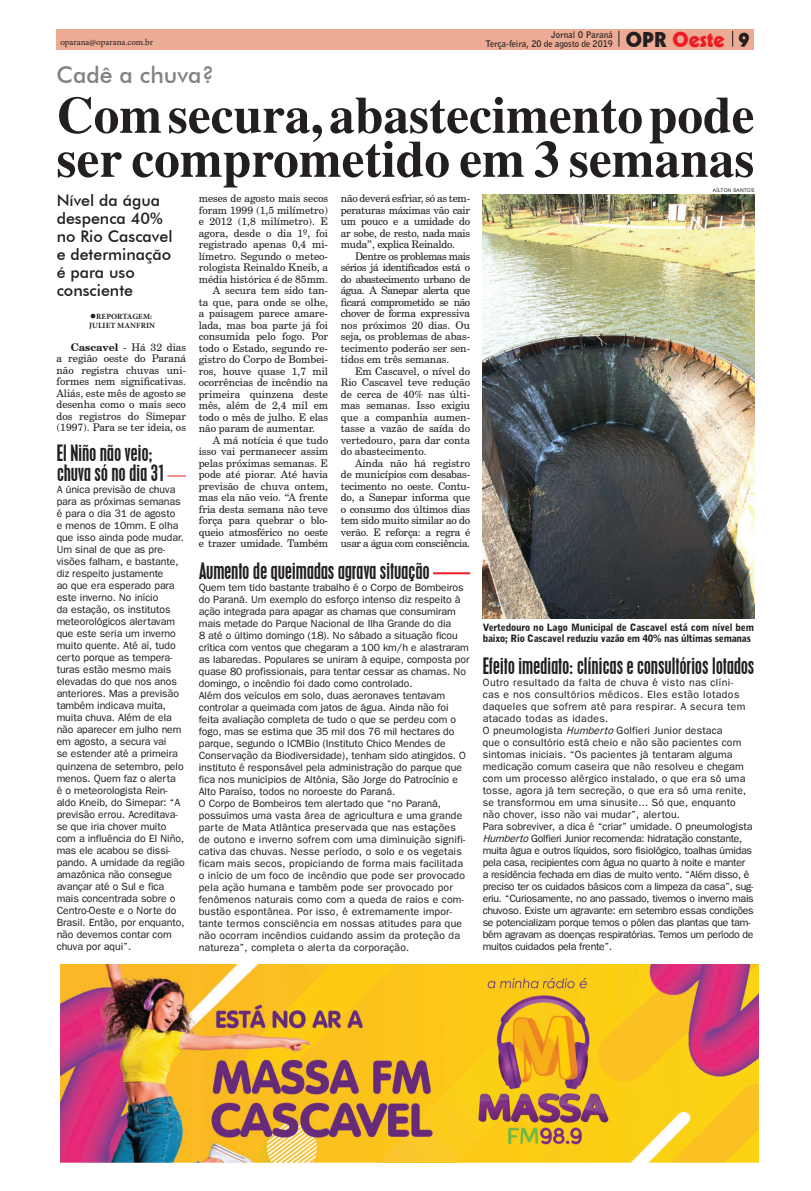
<style>
.page{position:relative;width:811px;height:1191px;background:#fff}
.page>*{position:absolute;margin:0;border:0;box-sizing:border-box;transform-origin:0 0}
.t1{font:700 52px/44px "Times";color:#231f20}
.t2{font:500 23px "Futura BT";color:#808285}
.t3{font:20.8px "Geometric 231 BT Heavy C";color:#ee1d23}
.t4{font:condensed 20px/20px "Placard";color:#231f20}
.t5{font:500 16px/18px "Futura BT";color:#231f20}
.t6{font:10.5px/12px "Franklin Gothic";color:#231f20}
.t7{font:10.5px/11.5px "Century Schoolbook BT";color:#231f20;text-align:justify}
.t8{font:10.5px "Century Schoolbook BT";letter-spacing:-.02em;color:#231f20}
.t9{font:900 10px/11px "Bell Gothic BT";letter-spacing:-.02em;color:#231f20}
.t10{font:700 9px/9px "Bell Gothic BT";color:#231f20;text-align:right}
.t11{font:9px "Minion Pro";letter-spacing:-.01em;color:#231f20}
.t12{font:700 8px/9px "Minion Pro";letter-spacing:.01em;color:#231f20}
.t13{font:5px "Arial";letter-spacing:.035em;color:#231f20}
.s1{color:#231f20}
.s2{font-weight:700}
.s3{font-style:italic}
</style>
<div class="page">
<div style="left:57px;top:29px;width:697px;height:21px;background:#ecab94"></div>
<svg style="left:618px;top:31px;width:1px;height:16px"></svg>
<svg style="left:732px;top:31px;width:1px;height:16px"></svg>
<img style="left:60px;top:964px;width:698px;height:198px">
<img style="left:483px;top:194px;width:271px;height:424px">
<svg style="left:433px;top:572px;width:38px;height:3px"></svg>
<hr style="left:433px;top:572px;width:37px;height:2px;background:#ee1d23">
<svg style="left:167px;top:476px;width:19px;height:1px"></svg>
<svg style="left:167px;top:475px;width:19px;height:1px"></svg>
<p class="t11" style="left:60px;top:36px;width:94px">oparana@oparana.com.br</p>
<h3 class="t3" style="left:626px;top:27px;width:126px"><span class="s1">OPR</span> Oeste <span class="s1">9</span></h3>
<p class="t10" style="left:486px;top:30px;width:128px">Jornal O Paraná<br>Terça-feira, 20 de agosto de 2019</p>
<h2 class="t2" style="left:57px;top:61px;width:159px">Cadê a chuva?</h2>
<h1 class="t1" style="left:57px;top:92px;width:699px">Com secura, abastecimento pode ser comprometido em 3 semanas</h1>
<p class="t13" style="left:713px;top:187px;width:43px">AÍLTON SANTOS</p>
<h3 class="t5" style="left:57px;top:192px;width:117px">Nível da água despenca 40% no Rio Cascavel e determinação é para uso consciente</h3>
<p class="t12" style="left:89px;top:311px;width:67px">●REPORTAGEM:<br>JULIET MANFRIN</p>
<p class="t7" style="left:57px;top:341px;width:131px;text-indent:14px"><span class="s2">Cascavel</span> - Há 32 dias a região oeste do Paraná não registra chuvas uni&shy;formes nem significativas.<br>Aliás, este mês de agosto se desenha como o mais seco dos registros do Simepar (1997). Para se ter ideia, os</p>
<h3 class="t4" style="left:57px;top:443px;width:110px">El Niño não veio; chuva só no dia 31</h3>
<p class="t6" style="left:57px;top:483px;width:129px">A única previsão de chuva para as próximas semanas é para o dia 31 de agosto<br>e menos de 10mm. E olha que isso ainda pode mudar.<br>Um sinal de que as pre&shy;visões falham, e bastante, diz respeito justamente<br>ao que era esperado para este inverno. No início<br>da estação, os institutos meteorológicos alertavam que este seria um inverno muito quente. Até aí, tudo certo porque as tempera&shy;turas estão mesmo mais elevadas do que nos anos anteriores. Mas a previsão também indicava muita, muita chuva. Além de ela não aparecer em julho nem em agosto, a secura vai<br>se estender até a primeira quinzena de setembro, pelo menos. Quem faz o alerta<br>é o meteorologista Rein&shy;aldo Kneib, do Simepar: “A previsão errou. Acreditava&shy;se que iria chover muito com a influência do El Niño, mas ele acabou se dissi&shy;pando. A umidade da região amazônica não consegue avançar até o Sul e fica mais concentrada sobre o<br>Centro-Oeste e o Norte do<br>Brasil. Então, por enquanto, não devemos contar com chuva por aqui”.</p>
<p class="t7" style="left:199px;top:192px;width:131px">meses de agosto mais secos</p>
<p class="t7" style="left:199px;top:204px;width:131px">foram 1999 (1,5 milímetro)</p>
<p class="t7" style="left:199px;top:215px;width:131px">e 2012 (1,8 milímetro). E</p>
<p class="t7" style="left:199px;top:227px;width:131px">agora, desde o dia 1º, foi</p>
<p class="t7" style="left:199px;top:238px;width:131px">registrado apenas 0,4 mi-</p>
<p class="t7" style="left:199px;top:250px;width:131px">límetro. Segundo o meteo-</p>
<p class="t7" style="left:199px;top:261px;width:131px">rologista Reinaldo Kneib, a</p>
<p class="t7" style="left:199px;top:273px;width:131px">média histórica é de 85mm.</p>
<p class="t7" style="left:213px;top:284px;width:117px">A secura tem sido tan-</p>
<p class="t7" style="left:199px;top:296px;width:131px">ta que, para onde se olhe,</p>
<p class="t7" style="left:199px;top:307px;width:131px">a paisagem parece amare-</p>
<p class="t7" style="left:199px;top:319px;width:131px">lada, mas boa parte já foi</p>
<p class="t7" style="left:199px;top:330px;width:131px">consumida pelo fogo. Por</p>
<p class="t7" style="left:199px;top:342px;width:131px">todo o Estado, segundo re-</p>
<p class="t7" style="left:199px;top:353px;width:131px">gistro do Corpo de Bombei-</p>
<p class="t7" style="left:199px;top:365px;width:131px">ros, houve quase 1,7 mil</p>
<p class="t7" style="left:199px;top:376px;width:131px">ocorrências de incêndio na</p>
<p class="t7" style="left:199px;top:388px;width:131px">primeira quinzena deste</p>
<p class="t7" style="left:199px;top:399px;width:131px">mês, além de 2,4 mil em</p>
<p class="t7" style="left:199px;top:411px;width:131px">todo o mês de julho. E elas</p>
<p class="t7" style="left:199px;top:422px;width:118px">não param de aumentar.</p>
<p class="t7" style="left:213px;top:434px;width:117px">A má notícia é que tudo</p>
<p class="t7" style="left:199px;top:445px;width:131px">isso vai permanecer assim</p>
<p class="t7" style="left:199px;top:457px;width:131px">pelas próximas semanas. E</p>
<p class="t7" style="left:199px;top:468px;width:131px">pode até piorar. Até havia</p>
<p class="t7" style="left:199px;top:480px;width:131px">previsão de chuva ontem,</p>
<p class="t7" style="left:199px;top:491px;width:131px">mas ela não veio. “A frente</p>
<p class="t7" style="left:199px;top:503px;width:131px">fria desta semana não teve</p>
<p class="t7" style="left:199px;top:514px;width:131px">força para quebrar o blo-</p>
<p class="t8" style="left:199px;top:525px;width:131px">queio atmosférico no oeste</p>
<p class="t8" style="left:199px;top:536px;width:131px">e trazer umidade. Também</p>
<p class="t7" style="left:341px;top:192px;width:131px">não deverá esfriar, só as tem&shy;peraturas máximas vão cair um pouco e a umidade do ar sobe, de resto, nada mais muda”, explica Reinaldo.</p>
<p class="t7" style="left:341px;top:250px;width:131px;text-indent:14px">Dentre os problemas mais sérios já identificados está o do abastecimento urbano de água. A Sanepar alerta que ficará comprometido se não chover de forma expressiva nos próximos 20 dias. Ou seja, os problemas de abas&shy;tecimento poderão ser sen&shy;tidos em três semanas.</p>
<p class="t7" style="left:341px;top:365px;width:131px;text-indent:14px">Em Cascavel, o nível do Rio Cascavel teve redução de cerca de 40% nas últi&shy;mas semanas. Isso exigiu que a companhia aumen&shy;tasse a vazão de saída do vertedouro, para dar conta do abastecimento.</p>
<p class="t7" style="left:341px;top:457px;width:131px;text-indent:14px">Ainda não há registro de municípios com desabas&shy;tecimento no oeste. Contu&shy;do, a Sanepar informa que o consumo dos últimos dias tem sido muito similar ao do verão. E reforça: a regra é usar a água com consciência.</p>
<h3 class="t4" style="left:199px;top:560px;width:232px">Aumento de queimadas agrava situação</h3>
<p class="t6" style="left:199px;top:581px;width:272px">Quem tem tido bastante trabalho é o Corpo de Bombeiros do Paraná. Um exemplo do esforço intenso diz respeito à ação integrada para apagar as chamas que consumiram mais metade do Parque Nacional de Ilha Grande do dia<br>8 até o último domingo (18). No sábado a situação ficou crítica com ventos que chegaram a 100 km/h e alastraram as labaredas. Populares se uniram à equipe, composta por quase 80 profissionais, para tentar cessar as chamas. No domingo, o incêndio foi dado como controlado.<br>Além dos veículos em solo, duas aeronaves tentavam controlar a queimada com jatos de água. Ainda não foi feita avaliação completa de tudo o que se perdeu com o fogo, mas se estima que 35 mil dos 76 mil hectares do parque, segundo o ICMBio (Instituto Chico Mendes de Conservação da Biodiversidade), tenham sido atingidos. O instituto é responsável pela administração do parque que fica nos municípios de Altônia, São Jorge do Patrocínio e Alto Paraíso, todos no noroeste do Paraná.<br>O Corpo de Bombeiros tem alertado que “no Paraná, possuímos uma vasta área de agricultura e uma grande parte de Mata Atlântica preservada que nas estações de outono e inverno sofrem com uma diminuição signifi&shy;cativa das chuvas. Nesse período, o solo e os vegetais ficam mais secos, propiciando de forma mais facilitada o início de um foco de incêndio que pode ser provocado pela ação humana e também pode ser provocado por fenômenos naturais como com a queda de raios e com&shy;bustão espontânea. Por isso, é extremamente impor&shy;tante termos consciência em nossas atitudes para que não ocorram incêndios cuidando assim da proteção da natureza”, completa o alerta da corporação.</p>
<p class="t9" style="left:483px;top:621px;width:273px">Vertedouro no Lago Municipal de Cascavel está com nível bem baixo; Rio Cascavel reduziu vazão em 40% nas últimas semanas</p>
<h3 class="t4" style="left:483px;top:655px;width:273px">Efeito imediato: clínicas e consultórios lotados</h3>
<p class="t6" style="left:483px;top:676px;width:272px">Outro resultado da falta de chuva é visto nas clíni-<br>cas e nos consultórios médicos. Eles estão lotados daqueles que sofrem até para respirar. A secura tem atacado todas as idades.<br>O pneumologista <span class="s3">Humberto</span> Golfieri Junior destaca<br>que o consultório está cheio e não são pacientes com sintomas iniciais. “Os pacientes já tentaram alguma medicação comum caseira que não resolveu e chegam com um processo alérgico instalado, o que era só uma tosse, agora já tem secreção, o que era só uma renite, se transformou em uma sinusite... Só que, enquanto não chover, isso não vai mudar”, alertou.<br>Para sobreviver, a dica é “criar” umidade. O pneumologista <span class="s3">Humberto</span> Golfieri Junior recomenda: hidratação constante, muita água e outros líquidos, soro fisiológico, toalhas úmidas pela casa, recipientes com água no quarto à noite e manter<br>a residência fechada em dias de muito vento. “Além disso, é preciso ter os cuidados básicos com a limpeza da casa”, sug&shy;eriu. “Curiosamente, no ano passado, tivemos o inverno mais chuvoso. Existe um agravante: em setembro essas condições se potencializam porque temos o pólen das plantas que tam&shy;bém agravam as doenças respiratórias. Temos um período de muitos cuidados pela frente”.</p>
</div>
